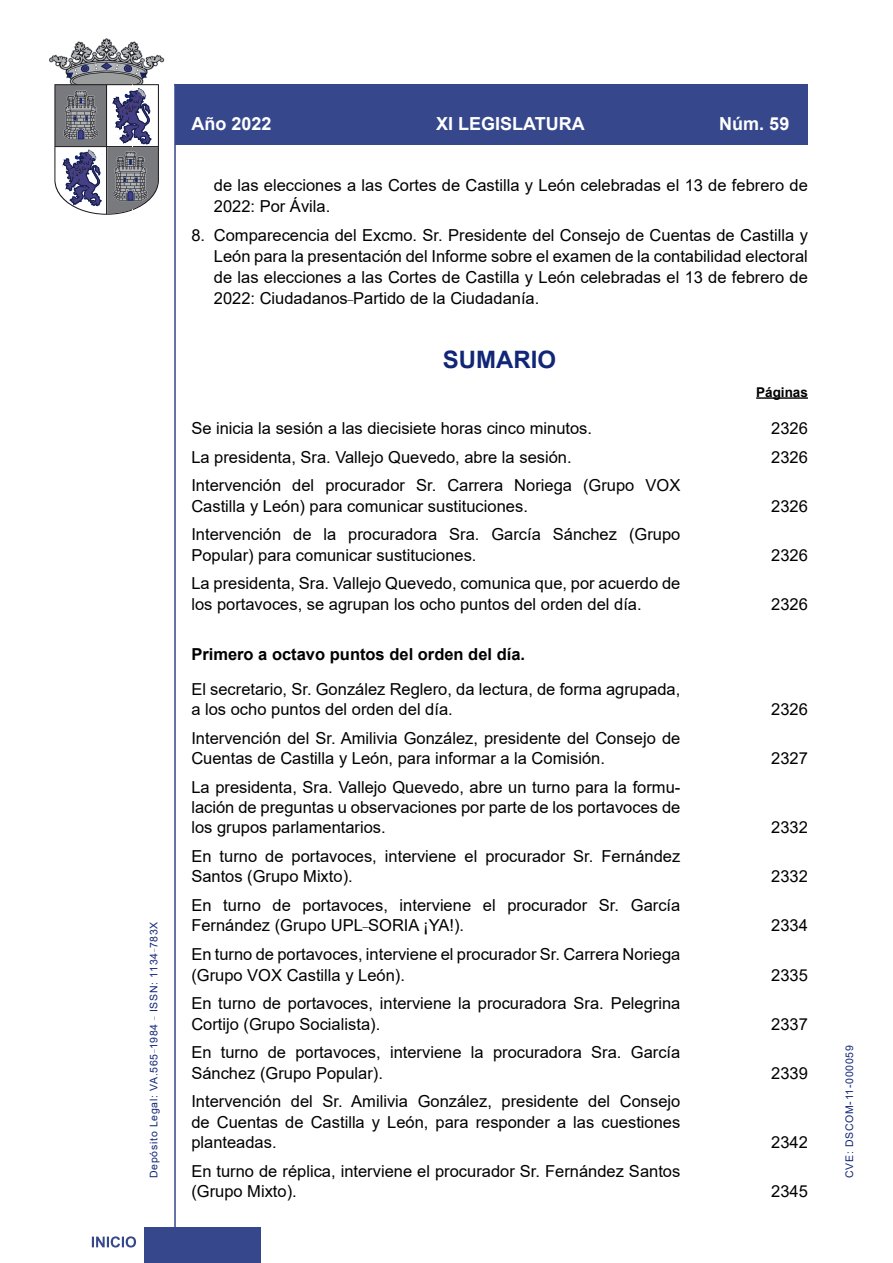
<style>
.page{position:relative;width:893px;height:1263px;background:#fff}
.page>*{position:absolute;margin:0;border:0;box-sizing:border-box;transform-origin:0 0}
.SumarioTitulo{font:700 24px "Arial";color:#122678}
.t1{font:700 18px "Arial";color:#fff}
.Sumario{font:16.5px/20.2px "Arial";color:#000}
.OrdenDiaPUnto{font:16.5px/21px "Arial";color:#000}
.SumarioEpigrafe{font:700 16.5px "Arial";color:#000}
.Paginas{font:700 13.5px "Arial";color:#000}
.t2{font:10.5px "Arial";letter-spacing:.065em;color:#122678}
</style>
<div class="page">
<hr style="left:174px;top:84px;width:2px;height:1179px;background:#36478c">
<div style="left:144px;top:1227px;width:117px;height:36px;background:#36478c"></div>
<hr style="left:174px;top:84px;width:634px;height:1px;background:#36478c">
<svg style="left:92px;top:1236px;width:44px;height:11px"></svg>
<div style="left:175px;top:85px;width:633px;height:60px;background:#36478c"></div>
<svg style="left:49px;top:38px;width:115px;height:177px"></svg>
<hr style="left:756px;top:397px;width:52px;height:2px;background:#000">
<p class="t2" style="left:146px;top:1178px;width:258px;rotate:-90deg">Depósito Legal: VA.565<sup>_</sup>1984 <sup>_</sup> ISSN: 1134<sup>_</sup>783X</p>
<p class="t1" style="left:191px;top:111px;width:82px">Año 2022</p>
<p class="t1" style="left:436px;top:111px;width:150px">XI LEGISLATURA</p>
<p class="t1" style="left:719px;top:111px;width:72px">Núm. 59</p>
<p class="OrdenDiaPUnto" style="left:214px;top:174px;width:595px">de las elecciones a las Cortes de Castilla y León celebradas el 13 de febrero de<br>2022: Por Ávila.</p>
<p class="OrdenDiaPUnto" style="left:214px;top:225px;width:596px;text-align:justify;text-indent:-22px">8. Comparecencia del Excmo. Sr. Presidente del Consejo de Cuentas de Castilla y León para la presentación del Informe sobre el examen de la contabilidad electoral de las elecciones a las Cortes de Castilla y León celebradas el 13 de febrero de 2022: Ciudadanos<sup>_</sup>Partido de la Ciudadanía.</p>
<p class="SumarioTitulo" style="left:443px;top:342px;width:115px">SUMARIO</p>
<p class="Paginas" style="left:756px;top:382px;width:53px">Páginas</p>
<p class="Sumario" style="left:191px;top:418px;width:402px">Se inicia la sesión a las diecisiete horas cinco minutos.</p>
<p class="Sumario" style="left:771px;top:418px;width:38px">2326</p>
<p class="Sumario" style="left:191px;top:447px;width:382px">La presidenta, Sra. Vallejo Quevedo, abre la sesión.</p>
<p class="Sumario" style="left:771px;top:447px;width:38px">2326</p>
<p class="Sumario" style="left:191px;top:475px;width:490px">Intervención del procurador Sr. Carrera Noriega (Grupo VOX<br>Castilla y León) para comunicar sustituciones.</p>
<p class="Sumario" style="left:771px;top:496px;width:38px">2326</p>
<p class="Sumario" style="left:191px;top:524px;width:490px">Intervención de la procuradora Sra. García Sánchez (Grupo<br>Popular) para comunicar sustituciones.</p>
<p class="Sumario" style="left:191px;top:573px;width:490px">La presidenta, Sra. Vallejo Quevedo, comunica que, por acuerdo de los portavoces, se agrupan los ocho puntos del orden del día.</p>
<p class="SumarioEpigrafe" style="left:191px;top:642px;width:335px">Primero a octavo puntos del orden del día.</p>
<p class="Sumario" style="left:191px;top:679px;width:490px">El secretario, Sr. González Reglero, da lectura, de forma agrupada, a los ocho puntos del orden del día.</p>
<p class="Sumario" style="left:191px;top:728px;width:490px">Intervención del Sr. Amilivia González, presidente del Consejo de<br>Cuentas de Castilla y León, para informar a la Comisión.</p>
<p class="Sumario" style="left:191px;top:777px;width:490px;text-align:justify">La presidenta, Sra. Vallejo Quevedo, abre un turno para la formu&shy;lación de preguntas u observaciones por parte de los portavoces de los grupos parlamentarios.</p>
<p class="Sumario" style="left:191px;top:846px;width:490px">En turno de portavoces, interviene el procurador Sr. Fernández<br>Santos (Grupo Mixto).</p>
<p class="Sumario" style="left:191px;top:895px;width:490px">En turno de portavoces, interviene el procurador Sr. García<br>Fernández (Grupo UPL<sup>_</sup>SORIA ¡YA!).</p>
<p class="Sumario" style="left:191px;top:944px;width:490px">En turno de portavoces, interviene el procurador Sr. Carrera Noriega (Grupo VOX Castilla y León).</p>
<p class="Sumario" style="left:191px;top:993px;width:490px">En turno de portavoces, interviene la procuradora Sra. Pelegrina<br>Cortijo (Grupo Socialista).</p>
<p class="Sumario" style="left:191px;top:1042px;width:490px">En turno de portavoces, interviene la procuradora Sra. García<br>Sánchez (Grupo Popular).</p>
<p class="Sumario" style="left:191px;top:1091px;width:490px;text-align:justify">Intervención del Sr. Amilivia González, presidente del Consejo de Cuentas de Castilla y León, para responder a las cuestiones planteadas.</p>
<p class="Sumario" style="left:191px;top:1160px;width:490px">En turno de réplica, interviene el procurador Sr. Fernández Santos (Grupo Mixto).</p>
<p class="Sumario" style="left:771px;top:545px;width:38px">2326</p>
<p class="Sumario" style="left:771px;top:594px;width:38px">2326</p>
<p class="Sumario" style="left:771px;top:699px;width:38px">2326</p>
<p class="Sumario" style="left:771px;top:748px;width:38px">2327</p>
<p class="Sumario" style="left:771px;top:817px;width:38px">2332</p>
<p class="Sumario" style="left:771px;top:866px;width:38px">2332</p>
<p class="Sumario" style="left:771px;top:915px;width:38px">2334</p>
<p class="Sumario" style="left:771px;top:964px;width:38px">2335</p>
<p class="Sumario" style="left:771px;top:1013px;width:38px">2337</p>
<p class="Sumario" style="left:771px;top:1062px;width:38px">2339</p>
<p class="Sumario" style="left:771px;top:1132px;width:38px">2342</p>
<p class="Sumario" style="left:771px;top:1181px;width:38px">2345</p>
<p class="t2" style="left:842px;top:1178px;width:134px;rotate:-90deg">CVE: DSCOM-11-000059</p>
</div>
